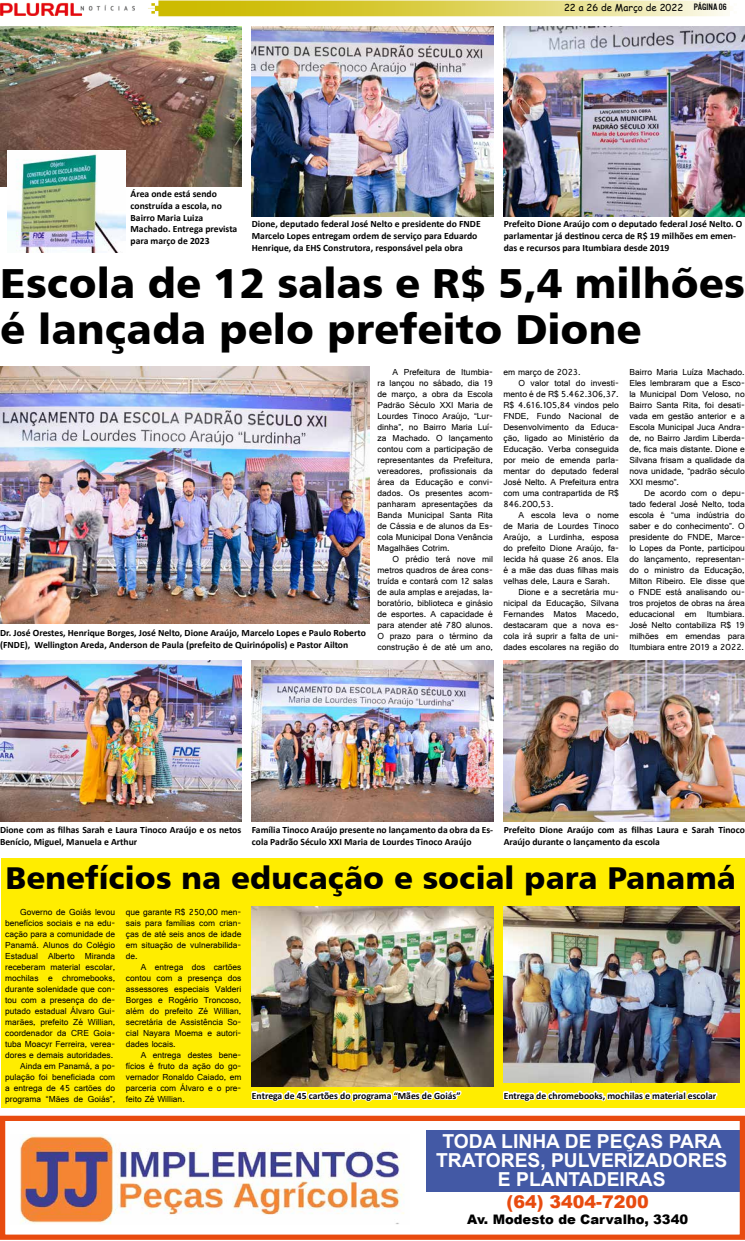
<style>
.page{position:relative;width:745px;height:1241px;background:#fff}
.page>*{position:absolute;margin:0;border:0;box-sizing:border-box;transform-origin:0 0}
.t1{font:42px/45.5px "Humanist 777 BT Black B";color:#000}
.t2{font:31.5px "Humanist 777 BT Black B";color:#000}
.t3{font:700 19.25px/19.2px "Arial";color:#fff;text-align:center}
.t4{font:900 17.5px "Arial";color:#e84b0f}
.t5{font:900 13.12px "Arial";color:#000}
.t6{font:700 9.62px/11.5px "Calibri";color:#000}
.t7{font:9.62px "Comic Sans MS";color:#000}
.t8{font:9.19px/11px "Gautami";color:#000;text-align:justify}
.s1{font-family:"U.S.101"}
</style>
<div class="page">
<svg style="left:148px;top:1px;width:582px;height:15px;background:#ded35d"></svg>
<img style="left:0;top:2px;width:135px;height:13px">
<div style="left:425px;top:1129px;width:314px;height:62px;background:#4359a5"></div>
<div style="left:0;top:1115px;width:744px;height:124px;border:5px solid #e84b0f"></div>
<img style="left:20px;top:1134px;width:384px;height:90px">
<img style="left:0;top:669px;width:241px;height:142px">
<img style="left:252px;top:26px;width:241px;height:190px">
<img style="left:251px;top:209px;width:232px;height:8px">
<img style="left:252px;top:660px;width:241px;height:151px">
<img style="left:503px;top:26px;width:241px;height:153px">
<img style="left:0;top:366px;width:369px;height:257px">
<svg style="left:0;top:811px;width:744px;height:11px;background:#957565"></svg>
<img style="left:503px;top:660px;width:241px;height:161px">
<img style="left:503px;top:179px;width:241px;height:38px">
<svg style="left:0;top:614px;width:368px;height:55px"></svg>
<div style="left:1px;top:858px;width:743px;height:249px;background:#ffed00"></div>
<img style="left:252px;top:906px;width:241px;height:180px">
<img style="left:503px;top:906px;width:236px;height:176px">
<svg style="left:249px;top:1077px;width:214px;height:31px"></svg>
<svg style="left:500px;top:1090px;width:218px;height:18px"></svg>
<img style="left:0;top:26px;width:241px;height:161px">
<img style="left:7px;top:151px;width:119px;height:101px">
<svg style="left:124px;top:176px;width:115px;height:73px"></svg>
<p class="t7" style="left:563px;top:0;width:164px">22 a 26 de Março de 2022 <span class="s1">PÁGINa 06</span></p>
<p class="t6" style="left:130px;top:188px;width:108px">Área onde está sendo construída a escola, no<br>Bairro Maria Luiza<br>Machado. Entrega prevista para março de 2023</p>
<p class="t6" style="left:252px;top:218px;width:230px">Dione, deputado federal José Nelto e presidente do FNDE<br>Marcelo Lopes entregam ordem de serviço para Eduardo<br>Henrique, da EHS Construtora, responsável pela obra</p>
<p class="t6" style="left:503px;top:218px;width:240px">Prefeito Dione Araújo com o deputado federal José Nelto. O parlamentar já destinou cerca de R$ 19 milhões em emen&shy;das e recursos para Itumbiara desde 2019</p>
<h1 class="t1" style="left:0;top:259px;width:745px">Escola de 12 salas e R$ 5,4 milhões é lançada pelo prefeito Dione</h1>
<p class="t6" style="left:0;top:627px;width:367px">Dr. José Orestes, Henrique Borges, José Nelto, Dione Araújo, Marcelo Lopes e Paulo Roberto (FNDE), Wellington Areda, Anderson de Paula (prefeito de Quirinópolis) e Pastor Ailton</p>
<p class="t8" style="left:377px;top:366px;width:117px;text-indent:15px">A Prefeitura de Itumbia&shy;ra lançou no sábado, dia 19 de março, a obra da Escola Padrão Século XXI Maria de Lourdes Tinoco Araújo, “Lur&shy;dinha”, no Bairro Maria Luí&shy;za Machado. O lançamento contou com a participação de representantes da Prefeitura, vereadores, profissionais da área da Educação e convi&shy;dados. Os presentes acom&shy;panharam apresentações da Banda Municipal Santa Rita de Cássia e de alunos da Es&shy;cola Municipal Dona Venância Magalhães Cotrim.</p>
<p class="t8" style="left:377px;top:553px;width:117px;text-indent:15px">O prédio terá nove mil metros quadros de área cons&shy;truída e contará com 12 salas de aula amplas e arejadas, la&shy;boratório, biblioteca e ginásio de esportes. A capacidade é para atender até 780 alunos.<br>O prazo para o término da construção é de até um ano,</p>
<p class="t8" style="left:503px;top:366px;width:79px">em março de 2023.</p>
<p class="t8" style="left:518px;top:377px;width:102px">O valor total do investi-</p>
<p class="t8" style="left:503px;top:388px;width:117px">mento é de R$ 5.462.306,37.</p>
<p class="t8" style="left:503px;top:399px;width:117px">R$ 4.616.105,84 vindos pelo</p>
<p class="t8" style="left:503px;top:410px;width:117px">FNDE, Fundo Nacional de</p>
<p class="t8" style="left:503px;top:421px;width:117px">Desenvolvimento da Educa-</p>
<p class="t8" style="left:503px;top:432px;width:117px">ção, ligado ao Ministério da</p>
<p class="t8" style="left:503px;top:443px;width:117px">Educação. Verba conseguida</p>
<p class="t8" style="left:503px;top:454px;width:117px">por meio de emenda parla-</p>
<p class="t8" style="left:503px;top:465px;width:117px">mentar do deputado federal</p>
<p class="t8" style="left:503px;top:476px;width:117px">José Nelto. A Prefeitura entra</p>
<p class="t8" style="left:503px;top:487px;width:117px">com uma contrapartida de R$</p>
<p class="t8" style="left:503px;top:498px;width:52px">846.200,53.</p>
<p class="t8" style="left:518px;top:509px;width:102px">A escola leva o nome</p>
<p class="t8" style="left:503px;top:520px;width:117px">de Maria de Lourdes Tinoco</p>
<p class="t8" style="left:503px;top:531px;width:117px">Araújo, a Lurdinha, esposa</p>
<p class="t8" style="left:503px;top:542px;width:117px">do prefeito Dione Araújo, fa-</p>
<p class="t8" style="left:503px;top:553px;width:117px">lecida há quase 26 anos. Ela</p>
<p class="t8" style="left:503px;top:564px;width:117px">é a mãe das duas filhas mais</p>
<p class="t8" style="left:503px;top:575px;width:108px">velhas dele, Laura e Sarah.</p>
<p class="t8" style="left:518px;top:586px;width:102px">Dione e a secretária mu-</p>
<p class="t8" style="left:503px;top:597px;width:117px">nicipal da Educação, Silvana</p>
<p class="t8" style="left:503px;top:608px;width:117px">Fernandes Matos Macedo,</p>
<p class="t8" style="left:503px;top:619px;width:117px">destacaram que a nova es-</p>
<p class="t8" style="left:503px;top:630px;width:117px">cola irá suprir a falta de uni-</p>
<p class="t8" style="left:503px;top:641px;width:117px">dades escolares na região do</p>
<p class="t8" style="left:629px;top:366px;width:117px">Bairro Maria Luíza Machado.<br>Eles lembraram que a Esco&shy;la Municipal Dom Veloso, no Bairro Santa Rita, foi desati&shy;vada em gestão anterior e a Escola Municipal Juca Andra&shy;de, no Bairro Jardim Liberda&shy;de, fica mais distante. Dione e Silvana frisam a qualidade da nova unidade, “padrão século XXI mesmo”.</p>
<p class="t8" style="left:629px;top:487px;width:117px;text-indent:15px">De acordo com o depu&shy;tado federal José Nelto, toda escola é “uma indústria do saber e do conhecimento”. O presidente do FNDE, Marce&shy;lo Lopes da Ponte, participou do lançamento, representan&shy;do o ministro da Educação, Milton Ribeiro. Ele disse que o FNDE está analisando ou&shy;tros projetos de obras na área educacional em Itumbiara.<br>José Nelto contabiliza R$ 19 milhões em emendas para Itumbiara entre 2019 a 2022.</p>
<p class="t6" style="left:0;top:824px;width:243px">Dione com as filhas Sarah e Laura Tinoco Araújo e os netos<br>Benício, Miguel, Manuela e Arthur</p>
<p class="t6" style="left:252px;top:824px;width:243px">Família Tinoco Araújo presente no lançamento da obra da Es&shy;cola Padrão Século XXI Maria de Lourdes Tinoco Araújo</p>
<p class="t6" style="left:503px;top:824px;width:243px">Prefeito Dione Araújo com as filhas Laura e Sarah Tinoco<br>Araújo durante o lançamento da escola</p>
<h2 class="t2" style="left:5px;top:858px;width:731px">Benefícios na educação e social para Panamá</h2>
<p class="t8" style="left:5px;top:905px;width:111px;text-align:right">Governo de Goiás levou benefícios sociais e na edu&shy;cação para a comunidade de<br>Panamá. Alunos do Colégio<br>Estadual Alberto Miranda receberam material escolar, mochilas e chromebooks, durante solenidade que con&shy;tou com a presença do de&shy;putado estadual Álvaro Gui&shy;marães, prefeito Zé Willian, coordenador da CRE Goia&shy;tuba Moacyr Ferreira, verea&shy;dores e demais autoridades.<br>Ainda em Panamá, a po&shy;pulação foi beneficiada com a entrega de 45 cartões do programa “Mães de Goiás”,</p>
<p class="t8" style="left:126px;top:905px;width:117px">que garante R$ 250,00 men&shy;sais para famílias com crian&shy;ças de até seis anos de idade em situação de vulnerabilida&shy;de.</p>
<p class="t8" style="left:126px;top:960px;width:117px;text-indent:15px">A entrega dos cartões contou com a presença dos assessores especiais Valderi Borges e Rogério Troncoso, além do prefeito Zé Willian, secretária de Assistência So&shy;cial Nayara Moema e autori&shy;dades locais.</p>
<p class="t8" style="left:126px;top:1049px;width:117px;text-indent:15px">A entrega destes bene&shy;fícios é fruto da ação do go&shy;vernador Ronaldo Caiado, em parceria com Álvaro e o pre&shy;feito Zé Willian.</p>
<p class="t6" style="left:252px;top:1089px;width:210px">Entrega de 45 cartões do programa “Mães de Goiás”</p>
<p class="t6" style="left:503px;top:1089px;width:214px">Entrega de chromebooks, mochilas e material escolar</p>
<h3 class="t3" style="left:436px;top:1131px;width:292px">TODA LINHA DE PEÇAS PARA<br>TRATORES, PULVERIZADORES<br>E PLANTADEIRAS</h3>
<h3 class="t4" style="left:506px;top:1188px;width:143px">(64) 3404-7200</h3>
<h3 class="t5" style="left:467px;top:1209px;width:222px">Av. Modesto de Carvalho, 3340</h3>
</div>
